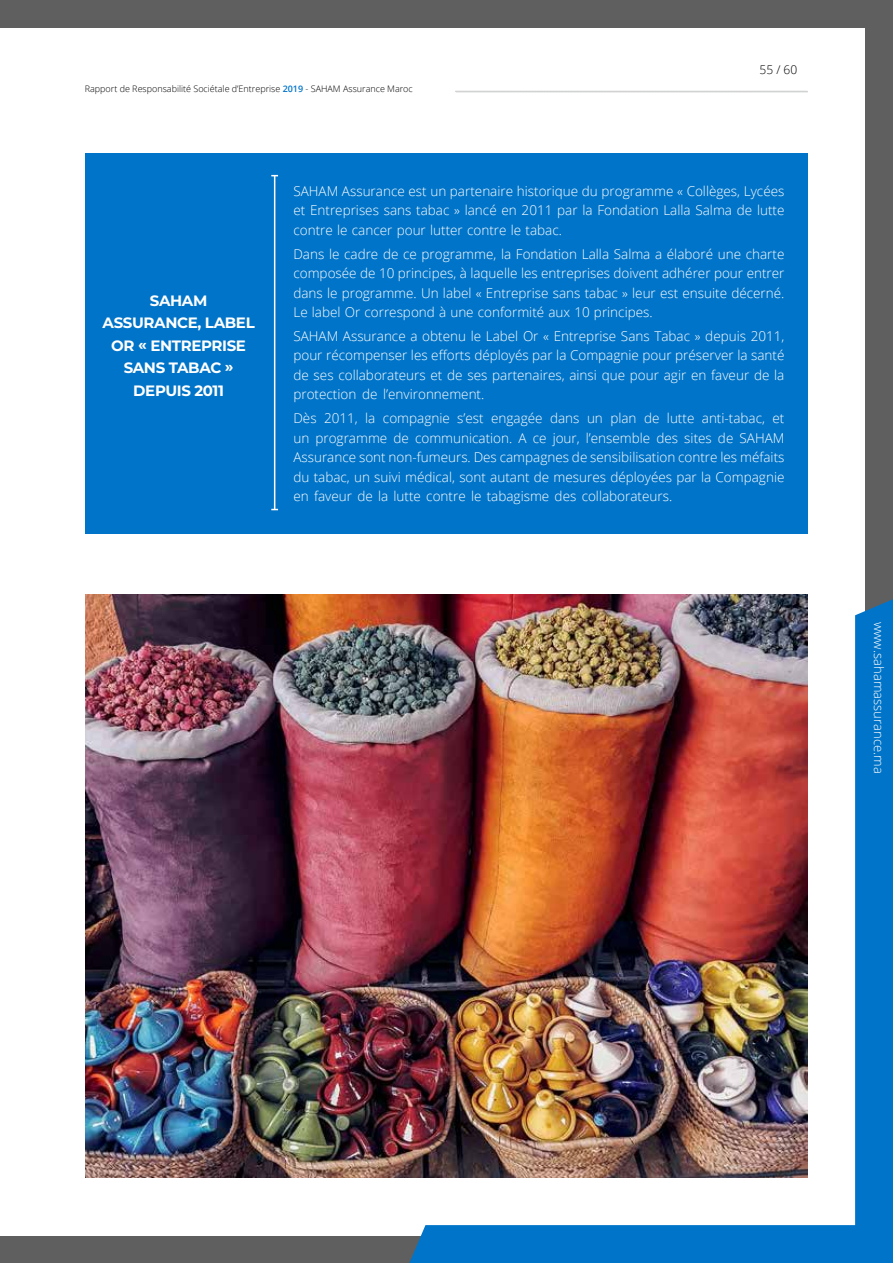
<style>
.page{position:relative;width:893px;height:1263px;background:#5f5f60}
.page>*{position:absolute;margin:0;border:0;box-sizing:border-box;transform-origin:0 0}
.t1{font:700 15px/22.5px "Montserrat";letter-spacing:-.025em;color:#fff;text-align:center}
.t2{font:300 13.5px/19.5px "Open Sans";color:#fff;text-align:justify}
.t3{font:300 13.05px "Open Sans";color:#fff}
.t4{font:300 12px "Open Sans";color:#000}
.t5{font:300 9px "Open Sans";color:#000}
.s1{font-weight:600;color:#0074c8}
</style>
<div class="page">
<div style="left:0;top:28px;width:865px;height:1207px;background:#fff"></div>
<svg style="left:404px;top:594px;width:489px;height:669px"></svg>
<svg style="left:455px;top:90px;width:353px;height:3px"></svg>
<div style="left:85px;top:153px;width:723px;height:381px;background:#0074c8"></div>
<hr style="left:274px;top:176px;width:1px;height:333px;background:#fff">
<img style="left:85px;top:595px;width:723px;height:582px">
<p class="t5" style="left:85px;top:82px;width:330px">Rapport de Responsabilité Sociétale d’Entreprise <span class="s1">2019</span> - SAHAM Assurance Maroc</p>
<p class="t4" style="left:759px;top:61px;width:39px">55 / 60</p>
<p class="t1" style="left:103px;top:288px;width:154px">SAHAM<br>ASSURANCE, LABEL<br>OR « ENTREPRISE<br>SANS TABAC »<br>DEPUIS 2011</p>
<p class="t2" style="left:293px;top:181px;width:493px">SAHAM Assurance est un partenaire historique du programme « Collèges, Lycées et Entreprises sans tabac » lancé en 2011 par la Fondation Lalla Salma de lutte contre le cancer pour lutter contre le tabac.</p>
<p class="t2" style="left:293px;top:244px;width:493px">Dans le cadre de ce programme, la Fondation Lalla Salma a élaboré une charte composée de 10 principes, à laquelle les entreprises doivent adhérer pour entrer dans le programme. Un label « Entreprise sans tabac » leur est ensuite décerné.<br>Le label Or correspond à une conformité aux 10 principes.</p>
<p class="t2" style="left:293px;top:326px;width:493px">SAHAM Assurance a obtenu le Label Or « Entreprise Sans Tabac » depuis 2011, pour récompenser les efforts déployés par la Compagnie pour préserver la santé de ses collaborateurs et de ses partenaires, ainsi que pour agir en faveur de la protection de l’environnement.</p>
<p class="t2" style="left:293px;top:408px;width:493px">Dès 2011, la compagnie s’est engagée dans un plan de lutte anti-tabac, et un programme de communication. A ce jour, l’ensemble des sites de SAHAM Assurance sont non-fumeurs. Des campagnes de sensibilisation contre les méfaits du tabac, un suivi médical, sont autant de mesures déployées par la Compagnie en faveur de la lutte contre le tabagisme des collaborateurs.</p>
<p class="t3" style="left:888px;top:621px;width:153px;rotate:90deg">www.sahamassurance.ma</p>
</div>
